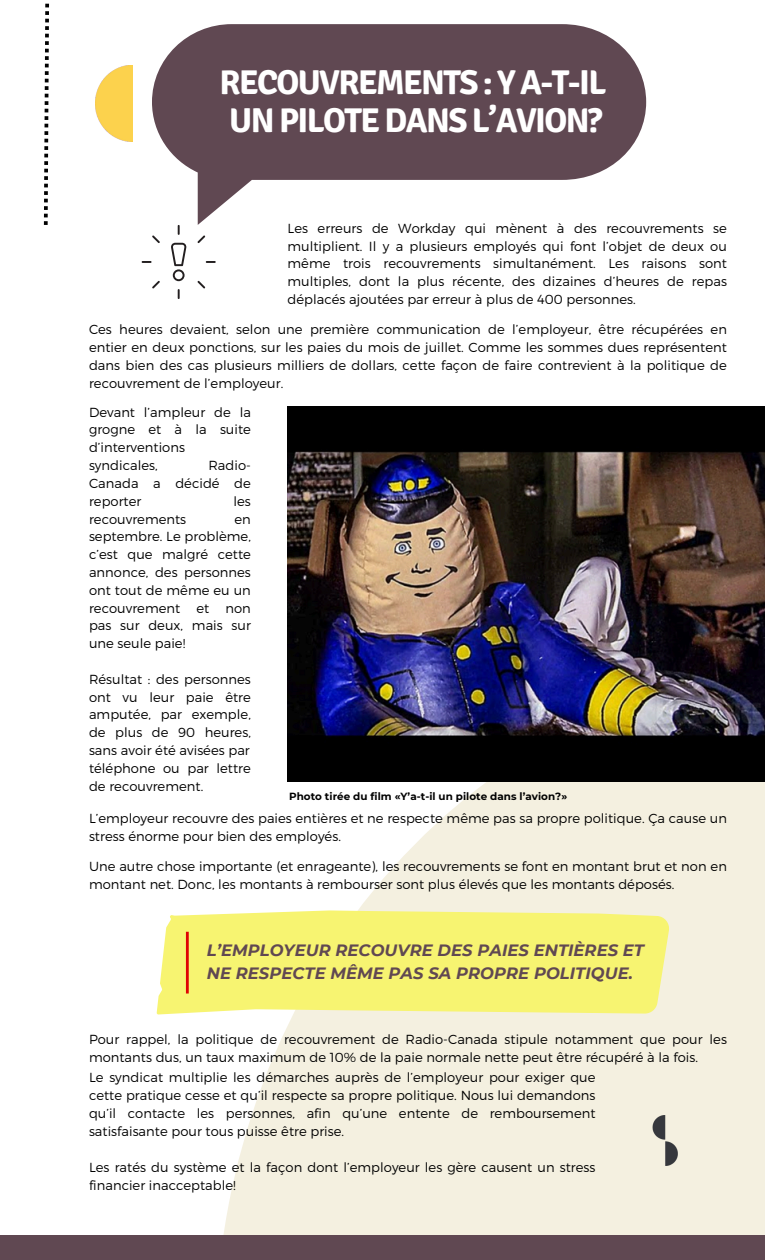
<style>
.page{position:relative;width:765px;height:1260px;background:#fff}
.page>*{position:absolute;margin:0;border:0;box-sizing:border-box;transform-origin:0 0}
.t1{font:700 34.38px/38.5px "Signika";letter-spacing:-.045em;color:#fff}
.t2{font:italic 700 16.38px/23.5px "Montserrat";letter-spacing:.005em;color:#604852}
.t3{font:300 13.12px/17.8px "Montserrat";letter-spacing:.005em;color:#000;text-align:justify}
.t4{font:700 10.38px "Montserrat";letter-spacing:.005em;color:#000}
</style>
<div class="page">
<svg style="left:223px;top:669px;width:542px;height:566px;fill:#f4f0e0"></svg>
<img style="left:288px;top:407px;width:477px;height:375px">
<div style="left:0;top:1235px;width:765px;height:25px;background:#604852"></div>
<svg style="left:157px;top:910px;width:512px;height:104px;fill:#f7f471"></svg>
<hr style="left:186px;top:932px;width:3px;height:62px;background:#df0303">
<svg style="left:44px;top:3px;width:5px;height:222px"></svg>
<svg style="left:152px;top:24px;width:494px;height:156px;fill:#604852"></svg>
<img style="left:95px;top:65px;width:38px;height:76px">
<img style="left:618px;top:1115px;width:102px;height:51px">
<svg style="left:171px;top:243px;width:16px;height:38px"></svg>
<svg style="left:178px;top:225px;width:2px;height:10px"></svg>
<svg style="left:178px;top:289px;width:2px;height:10px"></svg>
<svg style="left:206px;top:261px;width:10px;height:2px"></svg>
<svg style="left:142px;top:261px;width:10px;height:2px"></svg>
<svg style="left:197px;top:281px;width:8px;height:7px"></svg>
<svg style="left:152px;top:235px;width:8px;height:8px"></svg>
<svg style="left:152px;top:281px;width:8px;height:7px"></svg>
<svg style="left:197px;top:235px;width:8px;height:8px"></svg>
<h3 class="t1" style="left:220px;top:63px;width:388px">RECOUVREMENTS : Y A-T-IL<br>UN PILOTE DANS L’AVION?</h3>
<p class="t3" style="left:288px;top:218px;width:441px">Les erreurs de Workday qui mènent à des recouvrements se multiplient. Il y a plusieurs employés qui font l’objet de deux ou même trois recouvrements simultanément. Les raisons sont multiples, dont la plus récente, des dizaines d’heures de repas déplacés ajoutées par erreur à plus de 400 personnes.</p>
<p class="t3" style="left:89px;top:320px;width:639px">Ces heures devaient, selon une première communication de l’employeur, être récupérées en entier en deux ponctions, sur les paies du mois de juillet. Comme les sommes dues représentent dans bien des cas plusieurs milliers de dollars, cette façon de faire contrevient à la politique de recouvrement de l’employeur.</p>
<p class="t3" style="left:89px;top:402px;width:163px;text-align:left">Devant l’ampleur de la grogne et à la suite d’interventions syndicales,</p>
<p class="t3" style="left:89px;top:456px;width:163px;text-indent:119px">Radio-Canada a décidé de reporter</p>
<p class="t3" style="left:234px;top:491px;width:19px">les</p>
<p class="t3" style="left:89px;top:509px;width:99px">recouvrements</p>
<p class="t3" style="left:89px;top:509px;width:163px;text-indent:146px">en septembre. Le problème, c’est que malgré cette annonce, des personnes ont tout de même eu un recouvrement et non pas sur deux, mais sur une seule paie!</p>
<h4 class="t3" style="left:89px;top:670px;width:163px">Résultat : des personnes ont vu leur paie être amputée, par exemple, de plus de 90 heures, sans avoir été avisées par téléphone ou par lettre de recouvrement.</h4>
<p class="t3" style="left:89px;top:808px;width:639px">L’employeur recouvre des paies entières et ne respecte même pas sa propre politique. Ça cause un stress énorme pour bien des employés.</p>
<h3 class="t3" style="left:89px;top:857px;width:639px">Une autre chose importante (et enrageante), les recouvrements se font en montant brut et non en montant net. Donc, les montants à rembourser sont plus élevés que les montants déposés.</h3>
<h3 class="t4" style="left:289px;top:790px;width:280px">Photo tirée du film «Y’a-t-il un pilote dans l’avion?»</h3>
<p class="t2" style="left:207px;top:938px;width:439px">L’EMPLOYEUR RECOUVRE DES PAIES ENTIÈRES ET<br>NE RESPECTE MÊME PAS SA PROPRE POLITIQUE.</p>
<h3 class="t3" style="left:89px;top:1030px;width:639px">Pour rappel, la politique de recouvrement de Radio-Canada stipule notamment que pour les montants dus, un taux maximum de 10% de la paie normale nette peut être récupéré à la fois.</h3>
<h2 class="t3" style="left:89px;top:1068px;width:508px">Le syndicat multiplie les démarches auprès de l’employeur pour exiger que cette pratique cesse et qu’il respecte sa propre politique. Nous lui demandons qu’il contacte les personnes, afin qu’une entente de remboursement satisfaisante pour tous puisse être prise.</h2>
<h3 class="t3" style="left:89px;top:1158px;width:508px">Les ratés du système et la façon dont l’employeur les gère causent un stress financier inacceptable!</h3>
</div>
